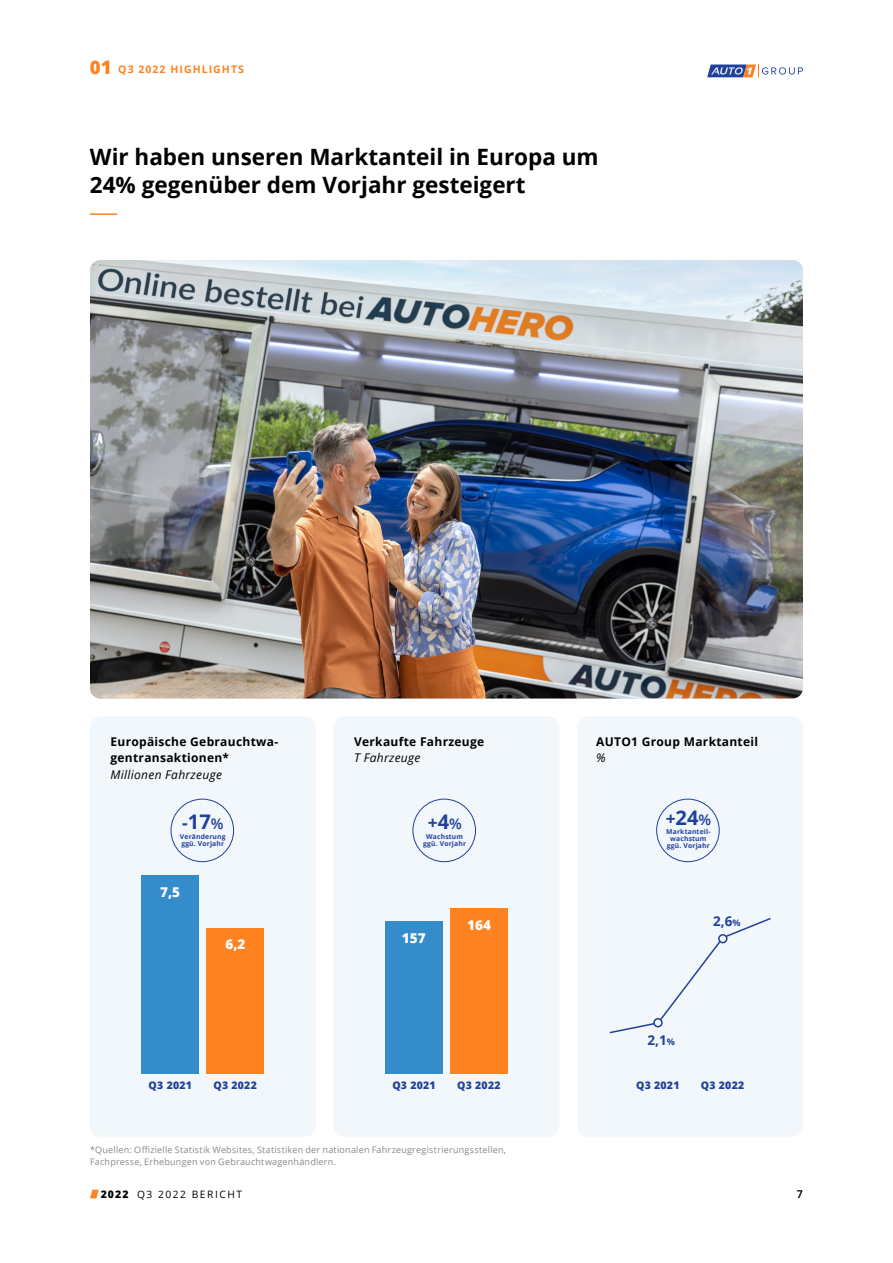
<style>
.page{position:relative;width:893px;height:1263px;background:#fff}
.page>*{position:absolute;margin:0;border:0;box-sizing:border-box;transform-origin:0 0}
.t1{font:700 22.5px/28.5px "Open Sans";color:#000}
.t2{font:700 20.1px "Open Sans";color:#21409a}
.t3{font:800 18.6px "Open Sans";color:#ff8220}
.t4{font:700 17.4px "Open Sans";color:#21409a}
.t5{font:800 13.5px "Open Sans";color:#fff}
.t6{font:700 13.5px "Open Sans";color:#21409a}
.t7{font:700 12px/16.5px "Open Sans";letter-spacing:.025em;color:#000}
.t8{font:italic 12px "Open Sans";letter-spacing:.025em;color:#000}
.t9{font:800 10.5px "Open Sans";letter-spacing:.025em;color:#21409a}
.t10{font:700 10.5px "Open Sans";letter-spacing:.1em;color:#ff8220}
.t11{font:10.5px "Open Sans";color:#000}
.t12{font:10.2px "Open Sans";letter-spacing:.15em;color:#000}
.t13{font:9px/12px "Open Sans";letter-spacing:.025em;color:#888}
.t14{font:700 6.75px/7.1px "Open Sans";letter-spacing:.025em;color:#21409a;text-align:center}
.s1{font-size:17.4px}
.s2{font-weight:600;font-size:14.7px}
.s3{font-size:20.1px}
.s4{font-size:9px}
.s5{font-weight:800;font-size:10.5px}
</style>
<div class="page">
<svg style="left:90px;top:1190px;width:9px;height:8px"></svg>
<svg style="left:707px;top:64px;width:96px;height:13px"></svg>
<hr style="left:90px;top:213px;width:27px;height:2px;background:#ff8220">
<div style="left:577px;top:716px;width:226px;height:421px;background:#f1f7fb;border-radius:10px"></div>
<div style="left:90px;top:716px;width:226px;height:421px;background:#f1f7fb;border-radius:10px"></div>
<div style="left:334px;top:716px;width:225px;height:421px;background:#f1f7fb;border-radius:10px"></div>
<div style="left:141px;top:876px;width:58px;height:198px;background:#358ccb"></div>
<div style="left:385px;top:921px;width:58px;height:153px;background:#358ccb"></div>
<div style="left:207px;top:928px;width:57px;height:146px;background:#ff8220"></div>
<div style="left:450px;top:908px;width:58px;height:166px;background:#ff8220"></div>
<div style="left:656px;top:799px;width:63px;height:63px;border:1px solid #21409a;border-radius:50%"></div>
<div style="left:171px;top:799px;width:63px;height:63px;border:1px solid #21409a;border-radius:50%"></div>
<div style="left:413px;top:799px;width:63px;height:63px;border:1px solid #21409a;border-radius:50%"></div>
<img style="left:90px;top:260px;width:713px;height:438px">
<svg style="left:609px;top:918px;width:162px;height:116px"></svg>
<div style="left:719px;top:935px;width:8px;height:8px;background:#f1f7fb;border-radius:50%"></div>
<div style="left:718px;top:934px;width:9px;height:9px;border:2px solid #21409a;border-radius:50%"></div>
<div style="left:654px;top:1019px;width:8px;height:8px;background:#f1f7fb;border-radius:50%"></div>
<div style="left:653px;top:1018px;width:10px;height:9px;border:2px solid #21409a;border-radius:50%"></div>
<h3 class="t3" style="left:90px;top:53px;width:23px">01</h3>
<p class="t10" style="left:118px;top:61px;width:127px">Q3 2022 HIGHLIGHTS</p>
<h1 class="t1" style="left:90px;top:142px;width:510px">Wir haben unseren Marktanteil in Europa um<br>24% gegenüber dem Vorjahr gesteigert</h1>
<h3 class="t7" style="left:110px;top:733px;width:169px">Europäische Gebrauchtwa&shy;gentransaktionen*</h3>
<h3 class="t8" style="left:110px;top:766px;width:113px">Millionen Fahrzeuge</h3>
<h2 class="t2" style="left:182px;top:808px;width:43px"><span class="s1">-</span>17<span class="s2">%</span></h2>
<p class="t14" style="left:180px;top:832px;width:47px;text-align:left">Veränderung ggü. Vorjahr</p>
<h3 class="t5" style="left:160px;top:882px;width:21px">7,5</h3>
<h3 class="t5" style="left:225px;top:934px;width:21px">6,2</h3>
<h3 class="t7" style="left:354px;top:733px;width:132px">Verkaufte Fahrzeuge</h3>
<h3 class="t8" style="left:354px;top:749px;width:68px">T Fahrzeuge</h3>
<h3 class="t4" style="left:428px;top:811px;width:36px">+<span class="s3">4</span><span class="s2">%</span></h3>
<p class="t14" style="left:423px;top:832px;width:44px">Wachstum ggü. Vorjahr</p>
<h3 class="t5" style="left:402px;top:927px;width:25px">157</h3>
<h3 class="t5" style="left:467px;top:914px;width:25px">164</h3>
<h3 class="t7" style="left:596px;top:733px;width:163px">AUTO1 Group Marktanteil</h3>
<h3 class="t8" style="left:596px;top:749px;width:11px">%</h3>
<h2 class="t2" style="left:666px;top:803px;width:47px"><span class="s1">+</span>24<span class="s2">%</span></h2>
<p class="t14" style="left:666px;top:828px;width:46px">Marktanteil&shy;wachstum ggü. Vorjahr</p>
<h3 class="t6" style="left:713px;top:911px;width:29px">2,6<span class="s4">%</span></h3>
<h3 class="t6" style="left:648px;top:1031px;width:29px">2,1<span class="s4">%</span></h3>
<p class="t9" style="left:149px;top:1077px;width:45px">Q3 2021</p>
<p class="t9" style="left:213px;top:1077px;width:45px">Q3 2022</p>
<p class="t9" style="left:392px;top:1077px;width:45px">Q3 2021</p>
<p class="t9" style="left:457px;top:1077px;width:45px">Q3 2022</p>
<p class="t9" style="left:636px;top:1077px;width:45px">Q3 2021</p>
<p class="t9" style="left:701px;top:1077px;width:45px">Q3 2022</p>
<p class="t13" style="left:90px;top:1143px;width:418px">*Quellen: Offizielle Statistik Websites, Statistiken der nationalen Fahrzeugregistrierungsstellen,<br>Fachpresse, Erhebungen von Gebrauchtwagenhändlern.</p>
<p class="t12" style="left:101px;top:1187px;width:143px"><span class="s5">2022</span> Q3 2022 BERICHT</p>
<p class="t11" style="left:797px;top:1187px;width:8px">7</p>
</div>
